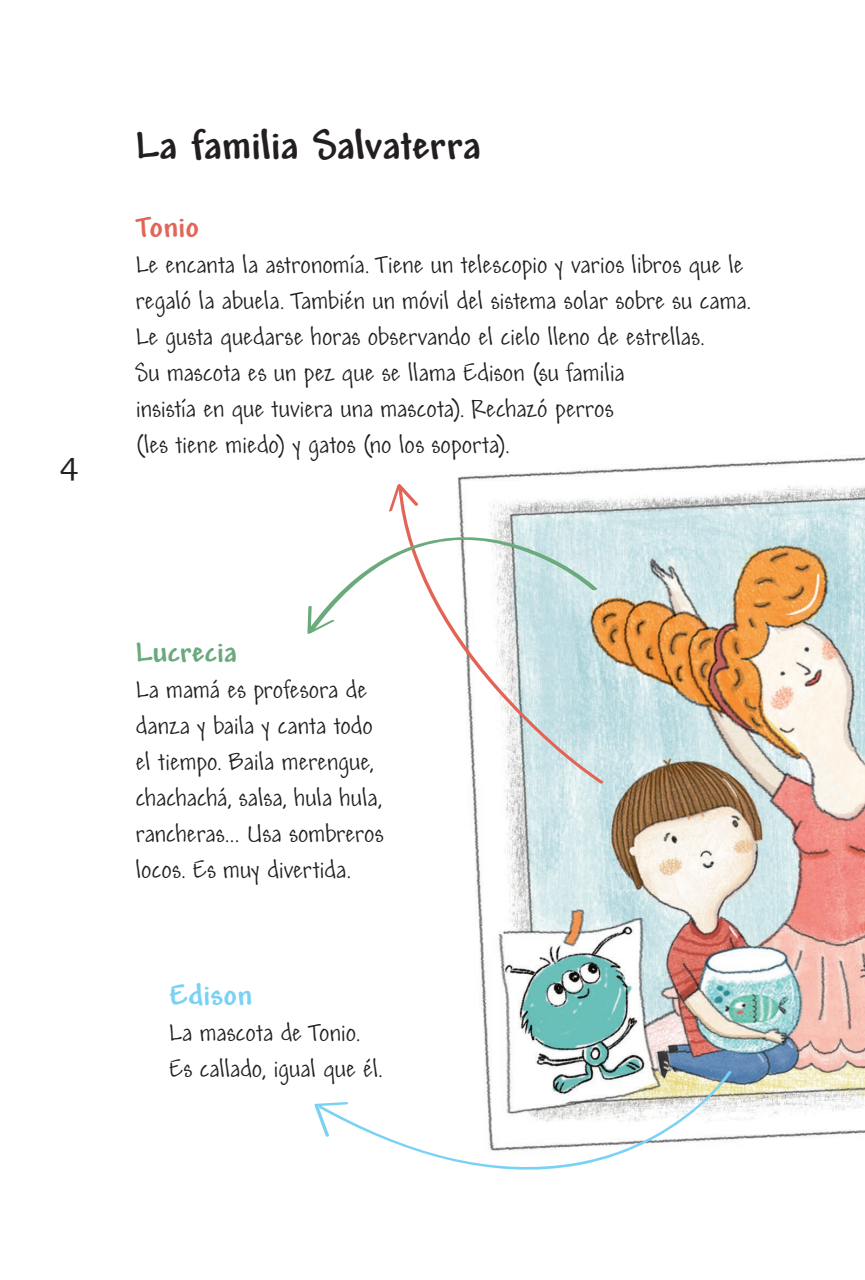
<style>
.page{position:relative;width:865px;height:1280px;background:#fff}
.page>*{position:absolute;margin:0;border:0;box-sizing:border-box;transform-origin:0 0}
.t1{font:700 43.88px "Andy Std";letter-spacing:.005em;color:#231f20}
.t2{font:36px "Chaparral Pro Capt";color:#231f20}
.t3{font:700 31.5px "Andy Std";letter-spacing:.005em;color:#6aa97d}
.t4{font:700 31.5px "Andy Std";letter-spacing:.01em;color:#79d2f6}
.t5{font:700 31.5px "Andy Std";color:#e26658}
.t6{font:27px/36px "Andy Std";color:#231f20}
</style>
<div class="page">
<img style="left:457px;top:455px;width:408px;height:685px">
<svg style="left:389px;top:484px;width:12px;height:28px"></svg>
<svg style="left:398px;top:485px;width:206px;height:299px"></svg>
<svg style="left:307px;top:524px;width:291px;height:110px"></svg>
<svg style="left:349px;top:1070px;width:383px;height:100px"></svg>
<svg style="left:314px;top:1102px;width:35px;height:35px"></svg>
<h2 class="t2" style="left:60px;top:442px;width:20px">4</h2>
<h1 class="t1" style="left:136px;top:120px;width:347px">La familia Salvaterra</h1>
<p class="t5" style="left:136px;top:209px;width:65px">Tonio</p>
<p class="t6" style="left:136px;top:247px;width:616px">Le encanta la astronomía. Tiene un telescopio y varios libros que le regaló la abuela. También un móvil del sistema solar sobre su cama.<br>Le gusta quedarse horas observando el cielo lleno de estrellas.<br>Su mascota es un pez que se llama Edison (su familia<br>insistía en que tuviera una mascota). Rechazó perros<br>(les tiene miedo) y gatos (no los soporta).</p>
<p class="t3" style="left:136px;top:634px;width:102px">Lucrecia</p>
<p class="t6" style="left:136px;top:672px;width:249px">La mamá es profesora de danza y baila y canta todo el tiempo. Baila merengue, chachachá, salsa, hula hula, rancheras… Usa sombreros locos. Es muy divertida.</p>
<p class="t4" style="left:169px;top:977px;width:84px">Edison</p>
<p class="t6" style="left:169px;top:1015px;width:215px">La mascota de Tonio.<br>Es callado, igual que él.</p>
</div>
